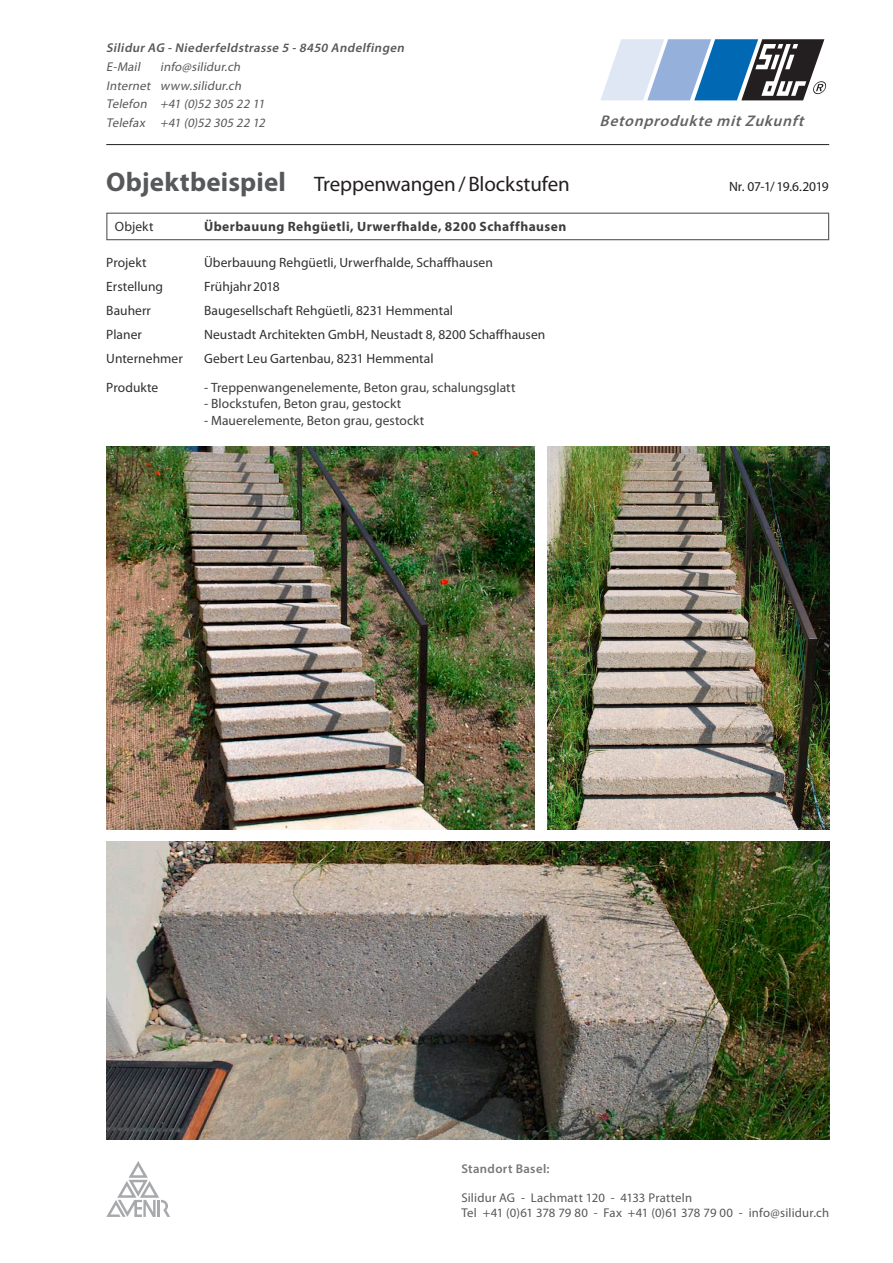
<style>
.page{position:relative;width:893px;height:1263px;background:#fff}
.page>*{position:absolute;margin:0;border:0;box-sizing:border-box;transform-origin:0 0}
.t1{font:700 27px "Myriad Pro";letter-spacing:.01em;color:#57585a}
.t2{font:21px "Myriad Pro";letter-spacing:-.005em;color:#231f20}
.t3{font:italic 600 15.45px "Myriad Pro";color:#636366}
.t4{font:13.5px "Myriad Pro";letter-spacing:.005em;color:#312f30}
.t5{font:13.5px "Myriad Pro";letter-spacing:.005em;color:#3e3e3f}
.t6{font:700 13.5px "Myriad Pro";letter-spacing:.035em;color:#3e3e3f}
.t7{font:13.5px "Myriad Pro";letter-spacing:-.03em;color:#231f20}
.t8{font:italic 12.75px/18.8px "Myriad Pro";color:#57585a}
.t9{font:12.75px/15px "Myriad Pro";letter-spacing:.015em;color:#57585a}
.t10{font:italic 600 12.75px "Myriad Pro";color:#57585a}
.t11{font:600 12.75px "Myriad Pro";letter-spacing:.03em;color:#76787b}
</style>
<div class="page">
<img style="left:548px;top:446px;width:281px;height:383px">
<img style="left:106px;top:842px;width:723px;height:298px">
<img style="left:106px;top:446px;width:429px;height:383px">
<div style="left:106px;top:213px;width:723px;height:27px;border:1px solid #57585a"></div>
<svg style="left:601px;top:39px;width:225px;height:61px"></svg>
<svg style="left:106px;top:1161px;width:64px;height:56px"></svg>
<hr style="left:106px;top:144px;width:723px;height:1px;background:#231f20">
<p class="t10" style="left:106px;top:40px;width:302px">Silidur AG -Niederfeldstrasse 5 -8450 Andelfingen</p>
<p class="t8" style="left:106px;top:57px;width:38px">E-Mail</p>
<p class="t8" style="left:106px;top:57px;width:163px;text-indent:54px">info@silidur.ch<br>Internet www.silidur.ch<br>Telefon +41 (0)52 305 22 11<br>Telefax +41 (0)52 305 22 12</p>
<p class="t3" style="left:600px;top:111px;width:211px">Betonprodukte mitZukunft</p>
<h1 class="t1" style="left:106px;top:165px;width:181px">Objektbeispiel</h1>
<h2 class="t2" style="left:314px;top:171px;width:257px">Treppenwangen/Blockstufen</h2>
<p class="t7" style="left:729px;top:178px;width:101px">Nr. 07-1/19.6.2019</p>
<p class="t4" style="left:115px;top:218px;width:40px">Objekt</p>
<p class="t6" style="left:204px;top:218px;width:364px">Überbauung Rehgüetli, Urwerfhalde, 8200 Schaffhausen</p>
<p class="t4" style="left:106px;top:254px;width:42px">Projekt</p>
<p class="t4" style="left:204px;top:254px;width:290px">Überbauung Rehgüetli, Urwerfhalde, Schaffhausen</p>
<p class="t4" style="left:106px;top:278px;width:58px">Erstellung</p>
<p class="t4" style="left:204px;top:278px;width:77px">Frühjahr2018</p>
<p class="t4" style="left:106px;top:302px;width:46px">Bauherr</p>
<p class="t4" style="left:204px;top:302px;width:250px">Baugesellschaft Rehgüetli, 8231 Hemmental</p>
<p class="t4" style="left:106px;top:326px;width:37px">Planer</p>
<p class="t4" style="left:204px;top:326px;width:343px">Neustadt Architekten GmbH, Neustadt 8, 8200 Schaffhausen</p>
<p class="t4" style="left:106px;top:350px;width:78px">Unternehmer</p>
<p class="t4" style="left:204px;top:350px;width:231px">Gebert Leu Gartenbau, 8231 Hemmental</p>
<p class="t4" style="left:106px;top:379px;width:54px">Produkte</p>
<p class="t5" style="left:204px;top:379px;width:313px">- Treppenwangenelemente, Beton grau, schalungsglatt</p>
<p class="t5" style="left:204px;top:395px;width:199px">- Blockstufen, Beton grau, gestockt</p>
<p class="t5" style="left:204px;top:412px;width:222px">- Mauerelemente, Beton grau, gestockt</p>
<p class="t11" style="left:461px;top:1161px;width:90px">Standort Basel:</p>
<p class="t9" style="left:461px;top:1190px;width:369px">Silidur AG - Lachmatt 120 - 4133 Pratteln<br>Tel +41 (0)61 378 79 80 - Fax +41 (0)61 378 79 00 - info@silidur.ch</p>
</div>
